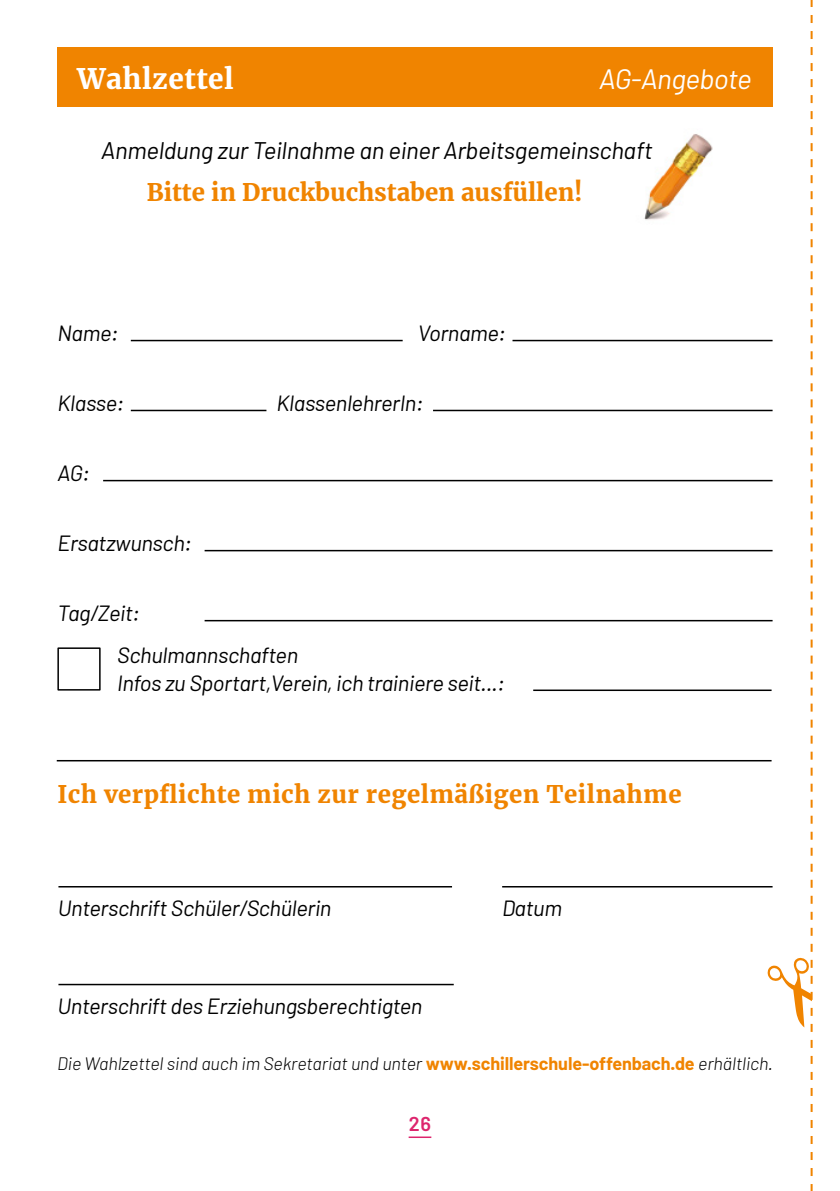
<style>
.page{position:relative;width:840px;height:1191px;background:#fff}
.page>*{position:absolute;margin:0;border:0;box-sizing:border-box;transform-origin:0 0}
.t1{font:italic 28px "Barlow";letter-spacing:-.015em;color:#fff}
.t2{font:700 28px "Merriweather";letter-spacing:.02em;color:#fff}
.t3{font:700 24px "Merriweather";letter-spacing:.015em;color:#f08400}
.t4{font:italic 24px "Barlow";letter-spacing:-.01em;color:#000}
.t5{font:italic 22px/42px "Barlow";letter-spacing:-.015em;color:#000}
.t6{font:600 20px "Barlow";color:#dd256d}
.t7{font:italic 300 18px "Barlow";letter-spacing:-.005em;color:#000}
.s1{font-weight:700;font-style:normal;color:#f08400}
</style>
<div class="page">
<hr style="left:408px;top:1136px;width:23px;height:2px;background:#dd256d">
<img style="left:644px;top:134px;width:69px;height:86px">
<div style="left:57px;top:47px;width:715px;height:60px;background:#f08400"></div>
<hr style="left:58px;top:886px;width:394px;height:1px;background:#000">
<hr style="left:58px;top:983px;width:395px;height:2px;background:#000">
<hr style="left:502px;top:886px;width:270px;height:1px;background:#000">
<hr style="left:131px;top:340px;width:271px;height:1px;background:#000">
<hr style="left:512px;top:340px;width:260px;height:1px;background:#000">
<hr style="left:131px;top:410px;width:135px;height:1px;background:#000">
<hr style="left:103px;top:480px;width:669px;height:1px;background:#000">
<hr style="left:433px;top:410px;width:339px;height:1px;background:#000">
<hr style="left:204px;top:550px;width:568px;height:1px;background:#000">
<hr style="left:204px;top:620px;width:568px;height:1px;background:#000">
<hr style="left:533px;top:689px;width:238px;height:2px;background:#000">
<div style="left:57px;top:647px;width:44px;height:43px;border:2px solid #000"></div>
<hr style="left:57px;top:760px;width:714px;height:1px;background:#000">
<svg style="left:767px;top:0;width:45px;height:1191px"></svg>
<p class="t2" style="left:77px;top:60px;width:158px">Wahlzettel</p>
<p class="t1" style="left:598px;top:62px;width:154px">AG-Angebote</p>
<p class="t4" style="left:101px;top:136px;width:552px">Anmeldung zur Teilnahme an einer Arbeitsgemeinschaft</p>
<p class="t3" style="left:147px;top:176px;width:437px">Bitte in Druckbuchstaben ausfüllen!</p>
<p class="t5" style="left:57px;top:312px;width:62px">Name:</p>
<p class="t5" style="left:417px;top:312px;width:89px">Vorname:</p>
<p class="t5" style="left:57px;top:382px;width:68px">Klasse:</p>
<p class="t5" style="left:276px;top:382px;width:148px">KlassenlehrerIn:</p>
<p class="t5" style="left:57px;top:452px;width:34px">AG:</p>
<p class="t5" style="left:57px;top:522px;width:136px">Ersatzwunsch:</p>
<p class="t5" style="left:117px;top:592px;width:182px;text-indent:-60px">Tag/Zeit:<br>Schulmannschaften</p>
<p class="t5" style="left:117px;top:662px;width:388px">Infos zu Sportart,Verein, ich trainiere seit...:</p>
<p class="t3" style="left:57px;top:778px;width:625px">Ich verpflichte mich zur regelmäßigen Teilnahme</p>
<p class="t5" style="left:58px;top:886px;width:275px">Unterschrift Schüler/Schülerin</p>
<p class="t5" style="left:502px;top:886px;width:61px">Datum</p>
<p class="t5" style="left:57px;top:984px;width:366px">Unterschrift des Erziehungsberechtigten</p>
<p class="t7" style="left:57px;top:1052px;width:716px">Die Wahlzettel sind auch im Sekretariat und unter <span class="s1">www.schillerschule-offenbach.de</span> erhältlich.</p>
<p class="t6" style="left:408px;top:1111px;width:24px">26</p>
</div>
